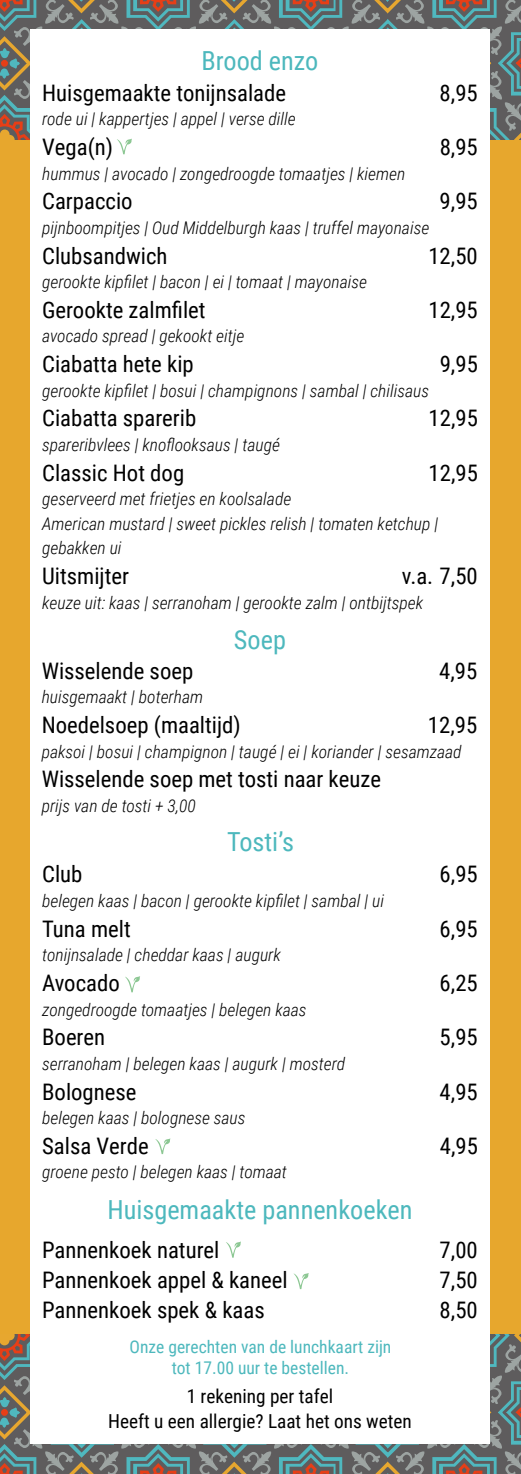
<style>
.page{position:relative;width:521px;height:1474px;background:#fff}
.page>*{position:absolute;margin:0;border:0;box-sizing:border-box;transform-origin:0 0}
.t1{font:26.25px "Roboto Condensed";color:#4db8bd}
.t2{font:22.75px "Roboto Condensed";color:#000}
.t3{font:19.25px/24.5px "Roboto Condensed";color:#000;text-align:center}
.t4{font:italic 300 17.5px/24.5px "Roboto Condensed";color:#000}
.t5{font:17.5px/21px "Roboto Condensed";color:#4db8bd;text-align:center}
</style>
<div class="page">
<div style="left:0;top:0;width:521px;height:1473px;background:#e7a72d"></div>
<svg style="left:0;top:1334px;width:521px;height:139px;background:#6b7571"></svg>
<svg style="left:0;top:0;width:521px;height:140px;background:#707571"></svg>
<div style="left:30px;top:30px;width:460px;height:1414px;background:#fff"></div>
<svg style="left:117px;top:139px;width:15px;height:15px"></svg>
<svg style="left:155px;top:1138px;width:15px;height:16px"></svg>
<svg style="left:226px;top:1241px;width:15px;height:16px"></svg>
<svg style="left:294px;top:1273px;width:15px;height:16px"></svg>
<svg style="left:125px;top:976px;width:15px;height:16px"></svg>
<h1 class="t1" style="left:201px;top:42px;width:118px">Brood enzo</h1>
<h2 class="t2" style="left:42px;top:77px;width:245px">Huisgemaakte tonijnsalade</h2>
<h2 class="t2" style="left:440px;top:77px;width:40px">8,95</h2>
<p class="t4" style="left:42px;top:106px;width:255px">rode ui | kappertjes | appel | verse dille</p>
<h2 class="t2" style="left:42px;top:131px;width:72px">Vega(n)</h2>
<h2 class="t2" style="left:440px;top:131px;width:40px">8,95</h2>
<p class="t4" style="left:42px;top:160px;width:365px">hummus | avocado | zongedroogde tomaatjes | kiemen</p>
<h2 class="t2" style="left:42px;top:185px;width:92px">Carpaccio</h2>
<h2 class="t2" style="left:440px;top:185px;width:40px">9,95</h2>
<p class="t4" style="left:42px;top:215px;width:388px">pijnboompitjes | Oud Middelburgh kaas | truffel mayonaise</p>
<h2 class="t2" style="left:42px;top:239px;width:127px">Clubsandwich</h2>
<h2 class="t2" style="left:428px;top:239px;width:51px">12,50</h2>
<p class="t4" style="left:42px;top:269px;width:326px">gerookte kipfilet | bacon | ei | tomaat | mayonaise</p>
<h2 class="t2" style="left:42px;top:294px;width:165px">Gerookte zalmfilet</h2>
<h2 class="t2" style="left:428px;top:294px;width:51px">12,95</h2>
<p class="t4" style="left:42px;top:323px;width:204px">avocado spread | gekookt eitje</p>
<h2 class="t2" style="left:42px;top:348px;width:153px">Ciabatta hete kip</h2>
<h2 class="t2" style="left:440px;top:348px;width:40px">9,95</h2>
<p class="t4" style="left:42px;top:377px;width:388px">gerookte kipfilet | bosui | champignons | sambal | chilisaus</p>
<h2 class="t2" style="left:42px;top:402px;width:156px">Ciabatta sparerib</h2>
<h2 class="t2" style="left:428px;top:402px;width:51px">12,95</h2>
<p class="t4" style="left:42px;top:432px;width:239px">spareribvlees | knoflooksaus | taugé</p>
<h2 class="t2" style="left:42px;top:456px;width:144px">Classic Hot dog</h2>
<h2 class="t2" style="left:428px;top:456px;width:51px">12,95</h2>
<p class="t4" style="left:42px;top:486px;width:398px">geserveerd met frietjes en koolsalade<br>American mustard | sweet pickles relish | tomaten ketchup | gebakken ui</p>
<h2 class="t2" style="left:42px;top:560px;width:88px">Uitsmijter</h2>
<h2 class="t2" style="left:402px;top:560px;width:77px">v.a. 7,50</h2>
<p class="t4" style="left:42px;top:589px;width:382px">keuze uit: kaas | serranoham | gerookte zalm | ontbijtspek</p>
<h1 class="t1" style="left:234px;top:621px;width:54px">Soep</h1>
<h2 class="t2" style="left:42px;top:655px;width:153px">Wisselende soep</h2>
<h2 class="t2" style="left:439px;top:655px;width:40px">4,95</h2>
<p class="t4" style="left:42px;top:684px;width:163px">huisgemaakt | boterham</p>
<h2 class="t2" style="left:42px;top:709px;width:200px">Noedelsoep (maaltijd)</h2>
<h2 class="t2" style="left:428px;top:709px;width:51px">12,95</h2>
<p class="t4" style="left:42px;top:738px;width:421px">paksoi | bosui | champignon | taugé | ei | koriander | sesamzaad</p>
<h2 class="t2" style="left:42px;top:763px;width:341px">Wisselende soep met tosti naar keuze</h2>
<p class="t4" style="left:42px;top:792px;width:156px">prijs van de tosti + 3,00</p>
<h1 class="t1" style="left:227px;top:823px;width:68px">Tosti’s</h1>
<h2 class="t2" style="left:42px;top:858px;width:42px">Club</h2>
<h2 class="t2" style="left:440px;top:858px;width:40px">6,95</h2>
<p class="t4" style="left:42px;top:887px;width:343px">belegen kaas | bacon | gerookte kipfilet | sambal | ui</p>
<h2 class="t2" style="left:42px;top:912px;width:90px">Tuna melt</h2>
<h2 class="t2" style="left:440px;top:912px;width:40px">6,95</h2>
<p class="t4" style="left:42px;top:942px;width:240px">tonijnsalade | cheddar kaas | augurk</p>
<h2 class="t2" style="left:42px;top:967px;width:79px">Avocado</h2>
<h2 class="t2" style="left:440px;top:967px;width:40px">6,25</h2>
<p class="t4" style="left:42px;top:996px;width:266px">zongedroogde tomaatjes | belegen kaas</p>
<h2 class="t2" style="left:42px;top:1021px;width:65px">Boeren</h2>
<h2 class="t2" style="left:440px;top:1021px;width:40px">5,95</h2>
<p class="t4" style="left:42px;top:1050px;width:305px">serranoham | belegen kaas | augurk | mosterd</p>
<h2 class="t2" style="left:42px;top:1075px;width:96px">Bolognese</h2>
<h2 class="t2" style="left:440px;top:1075px;width:40px">4,95</h2>
<p class="t4" style="left:42px;top:1104px;width:205px">belegen kaas | bolognese saus</p>
<h2 class="t2" style="left:42px;top:1129px;width:108px">Salsa Verde</h2>
<h2 class="t2" style="left:440px;top:1129px;width:40px">4,95</h2>
<p class="t4" style="left:42px;top:1159px;width:246px">groene pesto | belegen kaas | tomaat</p>
<h1 class="t1" style="left:107px;top:1190px;width:306px">Huisgemaakte pannenkoeken</h1>
<h2 class="t2" style="left:42px;top:1233px;width:179px">Pannenkoek naturel</h2>
<h2 class="t2" style="left:440px;top:1233px;width:40px">7,00</h2>
<h2 class="t2" style="left:42px;top:1263px;width:247px">Pannenkoek appel &amp; kaneel</h2>
<h2 class="t2" style="left:440px;top:1263px;width:40px">7,50</h2>
<h2 class="t2" style="left:42px;top:1293px;width:224px">Pannenkoek spek &amp; kaas</h2>
<h2 class="t2" style="left:440px;top:1293px;width:40px">8,50</h2>
<p class="t5" style="left:130px;top:1335px;width:263px">Onze gerechten van de lunchkaart zijn tot 17.00 uur te bestellen.</p>
<p class="t3" style="left:108px;top:1383px;width:305px">1 rekening per tafel<br>Heeft u een allergie? Laat het ons weten</p>
</div>
